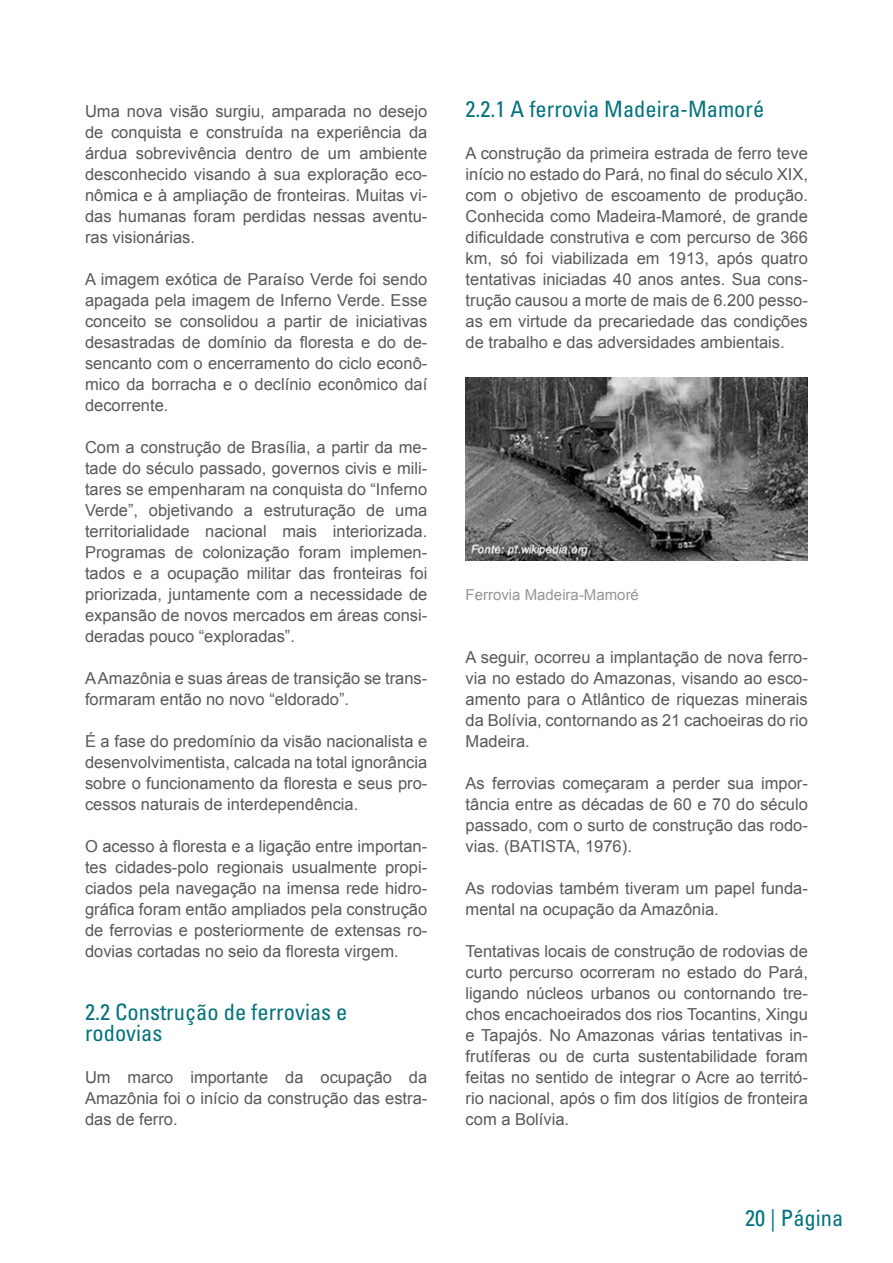
<style>
.page{position:relative;width:893px;height:1263px;background:#fff}
.page>*{position:absolute;margin:0;border:0;box-sizing:border-box;transform-origin:0 0}
.t1{font:condensed 22.5px/21px "Univers LT Std";color:#00727c}
.t2{font:condensed 22.5px "Univers LT Std";color:#007280}
.t3{font:16.5px/21px "Arial";color:#595959;text-align:justify}
.t4{font:15px "Arial";color:#939598}
</style>
<div class="page">
<img style="left:466px;top:377px;width:342px;height:184px">
<p class="t3" style="left:85px;top:101px;width:344px">Uma nova visão surgiu, amparada no desejo de conquista e construída na experiência da árdua sobrevivência dentro de um ambiente desconhecido visando à sua exploração eco&shy;nômica e à ampliação de fronteiras. Muitas vi&shy;das humanas foram perdidas nessas aventu&shy;ras visionárias.</p>
<p class="t3" style="left:85px;top:269px;width:344px">A imagem exótica de Paraíso Verde foi sendo apagada pela imagem de Inferno Verde. Esse conceito se consolidou a partir de iniciativas desastradas de domínio da floresta e do de&shy;sencanto com o encerramento do ciclo econô&shy;mico da borracha e o declínio econômico daí decorrente.</p>
<p class="t3" style="left:85px;top:437px;width:344px">Com a construção de Brasília, a partir da me&shy;tade do século passado, governos civis e mili&shy;tares se empenharam na conquista do “Inferno Verde”, objetivando a estruturação de uma territorialidade nacional mais interiorizada.<br>Programas de colonização foram implemen&shy;tados e a ocupação militar das fronteiras foi priorizada, juntamente com a necessidade de expansão de novos mercados em áreas consi&shy;deradas pouco “exploradas”.</p>
<p class="t3" style="left:85px;top:668px;width:344px">A Amazônia e suas áreas de transição se trans&shy;formaram então no novo “eldorado”.</p>
<p class="t3" style="left:85px;top:731px;width:344px">É a fase do predomínio da visão nacionalista e desenvolvimentista, calcada na total ignorância sobre o funcionamento da floresta e seus pro&shy;cessos naturais de interdependência.</p>
<p class="t3" style="left:85px;top:836px;width:344px">O acesso à floresta e a ligação entre importan&shy;tes cidades-polo regionais usualmente propi&shy;ciados pela navegação na imensa rede hidro&shy;gráfica foram então ampliados pela construção de ferrovias e posteriormente de extensas ro&shy;dovias cortadas no seio da floresta virgem.</p>
<h1 class="t1" style="left:85px;top:1001px;width:264px">2.2 Construção de ferrovias e rodovias</h1>
<p class="t3" style="left:85px;top:1067px;width:344px">Um marco importante da ocupação da Amazônia foi o início da construção das estra&shy;das de ferro.</p>
<h1 class="t1" style="left:466px;top:98px;width:300px">2.2.1 A ferrovia Madeira-Mamoré</h1>
<p class="t3" style="left:466px;top:143px;width:344px">A construção da primeira estrada de ferro teve início no estado do Pará, no final do século XIX, com o objetivo de escoamento de produção.<br>Conhecida como Madeira-Mamoré, de grande dificuldade construtiva e com percurso de 366 km, só foi viabilizada em 1913, após quatro tentativas iniciadas 40 anos antes. Sua cons&shy;trução causou a morte de mais de 6.200 pesso&shy;as em virtude da precariedade das condições de trabalho e das adversidades ambientais.</p>
<p class="t4" style="left:466px;top:585px;width:175px">Ferrovia Madeira-Mamoré</p>
<p class="t3" style="left:466px;top:647px;width:344px">A seguir, ocorreu a implantação de nova ferro&shy;via no estado do Amazonas, visando ao esco&shy;amento para o Atlântico de riquezas minerais da Bolívia, contornando as 21 cachoeiras do rio Madeira.</p>
<p class="t3" style="left:466px;top:773px;width:344px">As ferrovias começaram a perder sua impor&shy;tância entre as décadas de 60 e 70 do século passado, com o surto de construção das rodo&shy;vias. (BATISTA, 1976).</p>
<p class="t3" style="left:466px;top:878px;width:344px">As rodovias também tiveram um papel funda&shy;mental na ocupação da Amazônia.</p>
<p class="t3" style="left:466px;top:941px;width:344px">Tentativas locais de construção de rodovias de curto percurso ocorreram no estado do Pará, ligando núcleos urbanos ou contornando tre&shy;chos encachoeirados dos rios Tocantins, Xingu e Tapajós. No Amazonas várias tentativas in&shy;frutíferas ou de curta sustentabilidade foram feitas no sentido de integrar o Acre ao territó&shy;rio nacional, após o fim dos litígios de fronteira com a Bolívia.</p>
<h1 class="t2" style="left:745px;top:1204px;width:100px">20 | Página</h1>
</div>
